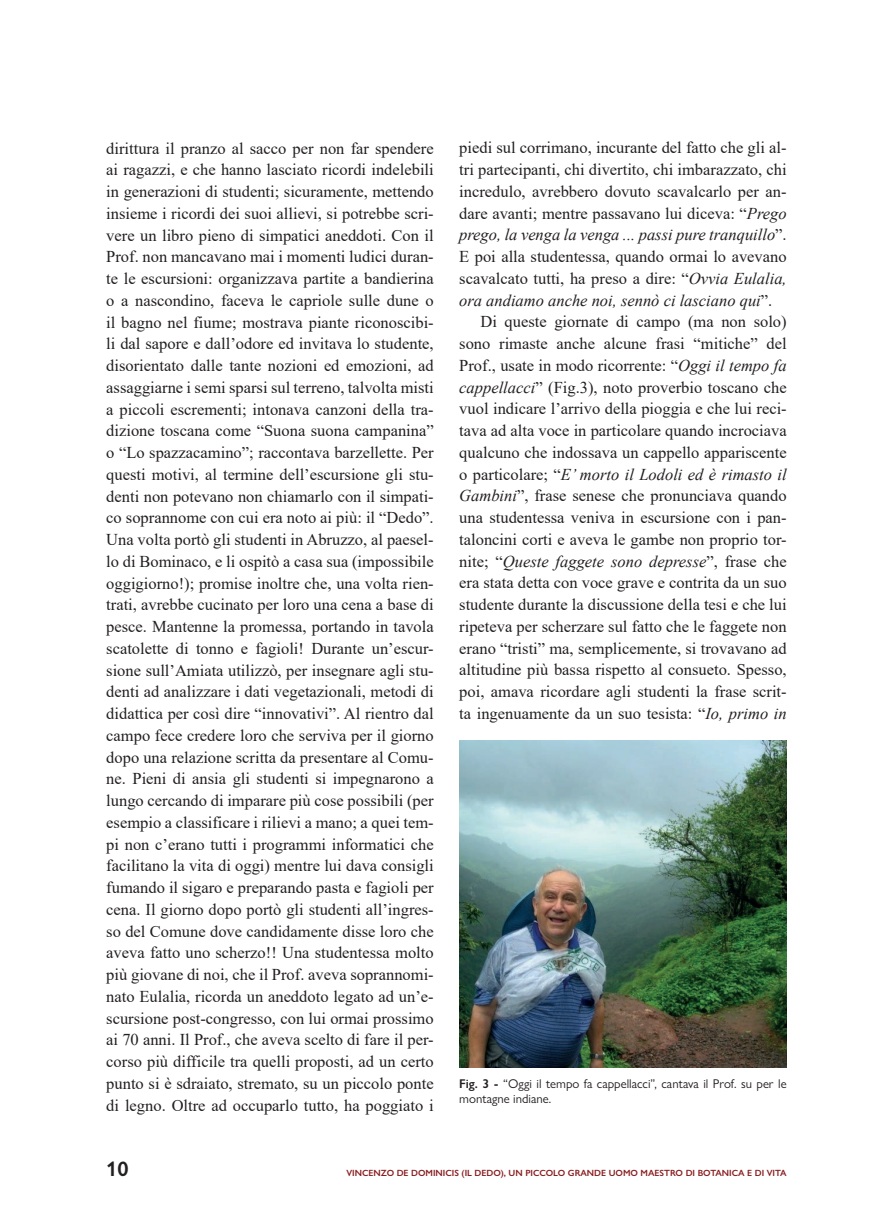
<style>
.page{position:relative;width:893px;height:1229px;background:#fff}
.page>*{position:absolute;margin:0;border:0;box-sizing:border-box;transform-origin:0 0}
.t1{font:600 21px "Gill Sans Nova";color:#231f20}
.t2{font:16.5px/21.8px "Times New Roman";color:#231f20;text-align:justify}
.t3{font:italic 16.5px "Times New Roman";color:#231f20}
.t4{font:12.75px/14.4px "Gill Sans Nova";color:#231f20}
.t5{font:600 9px "Gill Sans Nova";color:#891f22}
.s1{font-style:italic}
.s2{font-style:normal}
.s3{font-weight:600}
</style>
<div class="page">
<img style="left:459px;top:741px;width:328px;height:326px">
<p class="t2" style="left:106px;top:137px;width:329px">dirittura il pranzo al sacco per non far spendere ai ragazzi, e che hanno lasciato ricordi indelebili in generazioni di studenti; sicuramente, mettendo insieme i ricordi dei suoi allievi, si potrebbe scri&shy;vere un libro pieno di simpatici aneddoti. Con il Prof. non mancavano mai i momenti ludici duran&shy;te le escursioni: organizzava partite a bandierina o a nascondino, faceva le capriole sulle dune o il bagno nel fiume; mostrava piante riconoscibi&shy;li dal sapore e dall’odore ed invitava lo studente, disorientato dalle tante nozioni ed emozioni, ad assaggiarne i semi sparsi sul terreno, talvolta misti a piccoli escrementi; intonava canzoni della tra&shy;dizione toscana come “Suona suona campanina” o “Lo spazzacamino”; raccontava barzellette. Per questi motivi, al termine dell’escursione gli stu&shy;denti non potevano non chiamarlo con il simpati&shy;co soprannome con cui era noto ai più: il “Dedo”.<br>Una volta portò gli studenti in Abruzzo, al paesel&shy;lo di Bominaco, e li ospitò a casa sua (impossibile oggigiorno!); promise inoltre che, una volta rien&shy;trati, avrebbe cucinato per loro una cena a base di pesce. Mantenne la promessa, portando in tavola scatolette di tonno e fagioli! Durante un’escur&shy;sione sull’Amiata utilizzò, per insegnare agli stu&shy;denti ad analizzare i dati vegetazionali, metodi di didattica per così dire “innovativi”. Al rientro dal campo fece credere loro che serviva per il giorno dopo una relazione scritta da presentare al Comu&shy;ne. Pieni di ansia gli studenti si impegnarono a lungo cercando di imparare più cose possibili (per esempio a classificare i rilievi a mano; a quei tem&shy;pi non c’erano tutti i programmi informatici che facilitano la vita di oggi) mentre lui dava consigli fumando il sigaro e preparando pasta e fagioli per cena. Il giorno dopo portò gli studenti all’ingres&shy;so del Comune dove candidamente disse loro che aveva fatto uno scherzo!! Una studentessa molto più giovane di noi, che il Prof. aveva soprannomi&shy;nato Eulalia, ricorda un aneddoto legato ad un’e&shy;scursione post-congresso, con lui ormai prossimo ai 70 anni. Il Prof., che aveva scelto di fare il per&shy;corso più difficile tra quelli proposti, ad un certo punto si è sdraiato, stremato, su un piccolo ponte di legno. Oltre ad occuparlo tutto, ha poggiato i</p>
<p class="t2" style="left:459px;top:137px;width:329px">piedi sul corrimano, incurante del fatto che gli al-</p>
<p class="t2" style="left:459px;top:158px;width:329px">tri partecipanti, chi divertito, chi imbarazzato, chi</p>
<p class="t2" style="left:459px;top:180px;width:329px">incredulo, avrebbero dovuto scavalcarlo per an-</p>
<p class="t2" style="left:459px;top:202px;width:329px">dare avanti; mentre passavano lui diceva: “<span class="s1">Prego</span></p>
<p class="t3" style="left:459px;top:224px;width:329px">prego, la venga la venga ... passi pure tranquillo<span class="s2">”.</span></p>
<p class="t2" style="left:459px;top:245px;width:329px">E poi alla studentessa, quando ormai lo avevano</p>
<p class="t2" style="left:459px;top:267px;width:329px">scavalcato tutti, ha preso a dire: “<span class="s1">Ovvia Eulalia,</span></p>
<p class="t3" style="left:459px;top:289px;width:315px">ora andiamo anche noi, sennò ci lasciano qui<span class="s2">”.</span></p>
<p class="t2" style="left:480px;top:310px;width:308px">Di queste giornate di campo (ma non solo)</p>
<p class="t2" style="left:459px;top:332px;width:329px">sono rimaste anche alcune frasi “mitiche” del</p>
<p class="t2" style="left:459px;top:354px;width:329px">Prof., usate in modo ricorrente: “<span class="s1">Oggi il tempo fa</span></p>
<p class="t2" style="left:459px;top:376px;width:329px"><span class="s1">cappellacci</span>” (Fig.3), noto proverbio toscano che</p>
<p class="t2" style="left:459px;top:397px;width:329px">vuol indicare l’arrivo della pioggia e che lui reci-</p>
<p class="t2" style="left:459px;top:419px;width:329px">tava ad alta voce in particolare quando incrociava</p>
<p class="t2" style="left:459px;top:441px;width:329px">qualcuno che indossava un cappello appariscente</p>
<p class="t3" style="left:459px;top:463px;width:329px"><span class="s2">o particolare; “</span>E’ morto il Lodoli ed è rimasto il</p>
<p class="t2" style="left:459px;top:484px;width:329px"><span class="s1">Gambini</span>”, frase senese che pronunciava quando</p>
<p class="t2" style="left:459px;top:506px;width:329px">una studentessa veniva in escursione con i pan-</p>
<p class="t2" style="left:459px;top:528px;width:329px">taloncini corti e aveva le gambe non proprio tor-</p>
<p class="t3" style="left:459px;top:550px;width:329px"><span class="s2">nite; “</span>Queste faggete sono depresse<span class="s2">”, frase che</span></p>
<p class="t2" style="left:459px;top:571px;width:329px">era stata detta con voce grave e contrita da un suo</p>
<p class="t2" style="left:459px;top:593px;width:329px">studente durante la discussione della tesi e che lui</p>
<p class="t2" style="left:459px;top:615px;width:329px">ripeteva per scherzare sul fatto che le faggete non</p>
<p class="t2" style="left:459px;top:637px;width:329px">erano “tristi” ma, semplicemente, si trovavano ad</p>
<p class="t2" style="left:459px;top:658px;width:329px">altitudine più bassa rispetto al consueto. Spesso,</p>
<p class="t2" style="left:459px;top:680px;width:329px">poi, amava ricordare agli studenti la frase scrit-</p>
<p class="t2" style="left:459px;top:702px;width:329px">ta ingenuamente da un suo tesista: “<span class="s1">Io, primo in</span></p>
<p class="t4" style="left:459px;top:1076px;width:329px"><span class="s3">Fig. 3 -</span> “Oggi il tempo fa cappellacci”, cantava il Prof. su per le montagne indiane.</p>
<p class="t1" style="left:106px;top:1156px;width:24px">10</p>
<p class="t5" style="left:346px;top:1167px;width:442px">VINCENZO DE DOMINICIS (IL DEDO), UN PICCOLO GRANDE UOMO MAESTRO DI BOTANICA E DI VITA</p>
</div>
